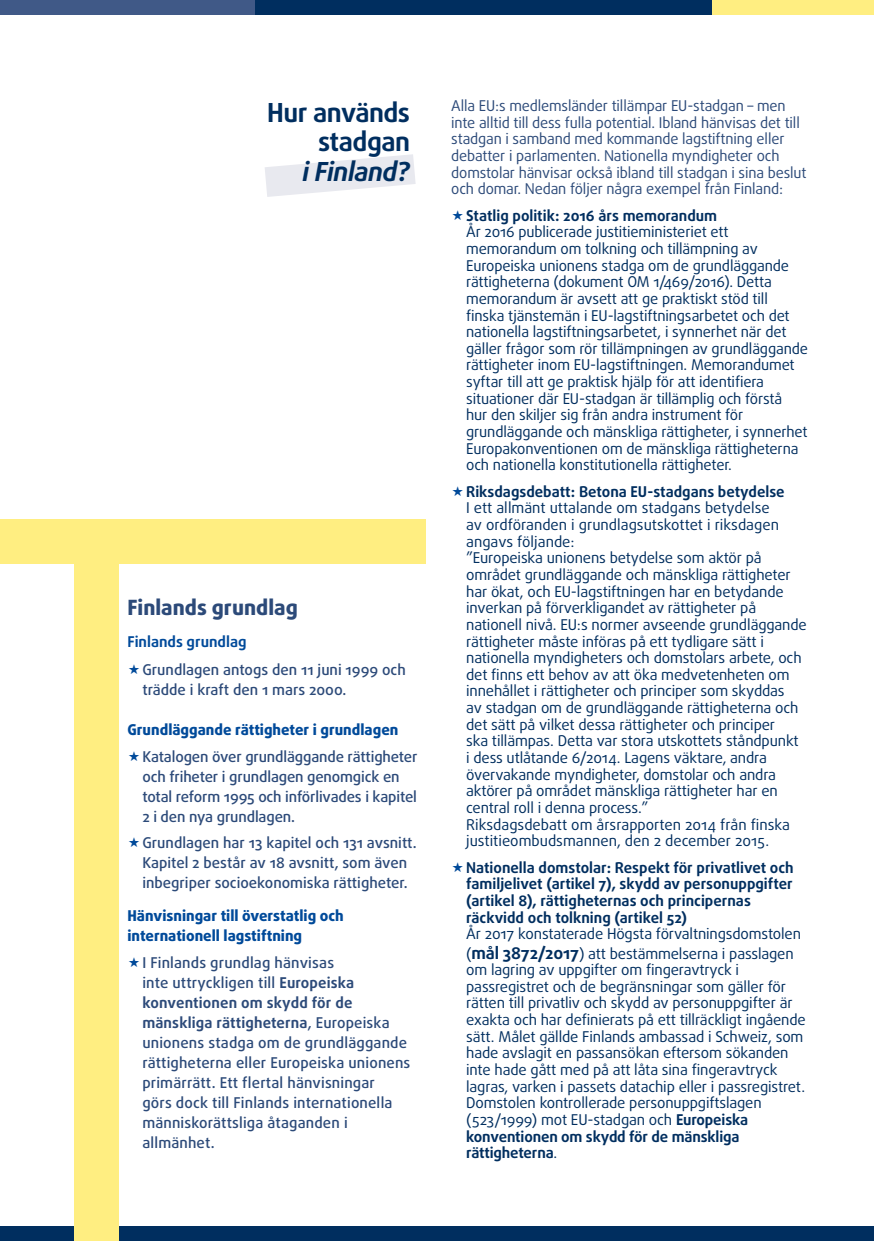
<style>
.page{position:relative;width:874px;height:1241px;background:#fff}
.page>*{position:absolute;margin:0;border:0;box-sizing:border-box;transform-origin:0 0}
.TITLE_Chapter{font:700 26.25px "Daxline Pro";letter-spacing:-.02em;color:#002e5f}
.TITLE_Chapter-2{font:italic 700 26.25px "Daxline Pro";letter-spacing:-.02em;color:#002e5f}
.TITLE-BOX{font:800 21px "Daxline Pro";color:#2c4a79}
.t1{font:14.88px/16.6px "Daxline Pro";letter-spacing:-.01em;color:#002e5f}
.t2{font:500 14.88px/19.9px "Daxline Pro";color:#2c4a79}
.BodyText{font:14.88px/16.6px "Daxline Pro";letter-spacing:-.01em;color:#2c4a79}
.t3{font:700 14.88px/16.6px "Daxline Pro";color:#002e5f}
.BodyText-2{font:800 14.88px/19.9px "Daxline Pro";color:#004a9a}
.BodyText-3{font:700 14.88px "Daxline Pro";color:#004a9a}
.s1{font-weight:700}
.s2{font-weight:400}
.s3{font-weight:700;font-size:16.62px}
</style>
<div class="page">
<div style="left:228px;top:0;width:645px;height:15px;background:#002e5f"></div>
<div style="left:0;top:0;width:254px;height:15px;background:#405987"></div>
<div style="left:712px;top:0;width:161px;height:15px;background:#ffee81"></div>
<div style="left:0;top:519px;width:425px;height:45px;background:#ffee81"></div>
<div style="left:0;top:1225px;width:873px;height:15px;background:#002e5f"></div>
<svg style="left:265px;top:154px;width:150px;height:43px"></svg>
<div style="left:74px;top:532px;width:45px;height:708px;background:#ffee81"></div>
<p class="TITLE_Chapter" style="left:267px;top:95px;width:144px">Hur används</p>
<p class="TITLE_Chapter" style="left:318px;top:124px;width:93px">stadgan</p>
<p class="TITLE_Chapter-2" style="left:302px;top:154px;width:109px">i Finland?</p>
<p class="TITLE-BOX" style="left:127px;top:593px;width:172px">Finlands grundlag</p>
<p class="BodyText-3" style="left:127px;top:631px;width:120px">Finlands grundlag</p>
<p class="t2" style="left:142px;top:659px;width:265px">Grundlagen antogs den 11 juni 1999 och trädde i kraft den 1 mars 2000.</p>
<p class="BodyText-2" style="left:127px;top:719px;width:272px">Grundläggande rättigheter i grundlagen</p>
<p class="t2" style="left:142px;top:746px;width:276px">Katalogen över grundläggande rättigheter och friheter i grundlagen genomgick en total reform 1995 och införlivades i kapitel 2 i den nya grundlagen.</p>
<p class="t2" style="left:142px;top:832px;width:276px">Grundlagen har 13 kapitel och 131 avsnitt.<br>Kapitel 2 består av 18 avsnitt, som även inbegriper socioekonomiska rättigheter.</p>
<p class="BodyText-2" style="left:127px;top:906px;width:218px">Hänvisningar till överstatlig och internationell lagstiftning</p>
<p class="t2" style="left:142px;top:952px;width:269px">I Finlands grundlag hänvisas<br>inte uttryckligen till <span class="s1">Europeiska konventionen om skydd för de mänskliga rättigheterna</span>, Europeiska unionens stadga om de grundläggande rättigheterna eller Europeiska unionens primärrätt. Ett flertal hänvisningar<br>görs dock till Finlands internationella människorättsliga åtaganden i allmänhet.</p>
<p class="BodyText" style="left:451px;top:97px;width:356px">Alla EU:s medlemsländer tillämpar EU-stadgan – men inte alltid till dess fulla potential. Ibland hänvisas det till stadgan i samband med kommande lagstiftning eller debatter i parlamenten. Nationella myndigheter och domstolar hänvisar också ibland till stadgan i sina beslut och domar. Nedan följer några exempel från Finland:</p>
<p class="t1" style="left:466px;top:207px;width:343px"><span class="s1">Statlig politik: 2016 års memorandum<br></span>År 2016 publicerade justitieministeriet ett memorandum om tolkning och tillämpning av Europeiska unionens stadga om de grundläggande rättigheterna (dokument OM 1/469/2016). Detta memorandum är avsett att ge praktiskt stöd till finska tjänstemän i EU-lagstiftningsarbetet och det nationella lagstiftningsarbetet, i synnerhet när det gäller frågor som rör tillämpningen av grundläggande rättigheter inom EU-lagstiftningen. Memorandumet syftar till att ge praktisk hjälp för att identifiera situationer där EU-stadgan är tillämplig och förstå<br>hur den skiljer sig från andra instrument för grundläggande och mänskliga rättigheter, i synnerhet Europakonventionen om de mänskliga rättigheterna och nationella konstitutionella rättigheter.</p>
<p class="t1" style="left:466px;top:483px;width:342px"><span class="s1">Riksdagsdebatt: Betona EU-stadgans betydelse<br></span>I ett allmänt uttalande om stadgans betydelse<br>av ordföranden i grundlagsutskottet i riksdagen angavs följande:<br>”Europeiska unionens betydelse som aktör på området grundläggande och mänskliga rättigheter har ökat, och EU-lagstiftningen har en betydande inverkan på förverkligandet av rättigheter på nationell nivå. EU:s normer avseende grundläggande rättigheter måste införas på ett tydligare sätt i nationella myndigheters och domstolars arbete, och det finns ett behov av att öka medvetenheten om innehållet i rättigheter och principer som skyddas<br>av stadgan om de grundläggande rättigheterna och det sätt på vilket dessa rättigheter och principer<br>ska tillämpas. Detta var stora utskottets ståndpunkt<br>i dess utlåtande 6/2014. Lagens väktare, andra övervakande myndigheter, domstolar och andra aktörer på området mänskliga rättigheter har en central roll i denna process.”<br>Riksdagsdebatt om årsrapporten 2014 från finska justitieombudsmannen, den 2 december 2015.</p>
<p class="t3" style="left:466px;top:859px;width:336px">Nationella domstolar: Respekt för privatlivet och familjelivet (artikel 7), skydd av personuppgifter (artikel 8), rättigheternas och principernas räckvidd och tolkning (artikel 52)<br><span class="s2">År 2017 konstaterade Högsta förvaltningsdomstolen</span></p>
<p class="t1" style="left:466px;top:944px;width:341px">(<span class="s3">mål 3872/2017</span>) att bestämmelserna i passlagen om lagring av uppgifter om fingeravtryck i passregistret och de begränsningar som gäller för rätten till privatliv och skydd av personuppgifter är exakta och har definierats på ett tillräckligt ingående sätt. Målet gällde Finlands ambassad i Schweiz, som hade avslagit en passansökan eftersom sökanden inte hade gått med på att låta sina fingeravtryck lagras, varken i passets datachip eller i passregistret.<br>Domstolen kontrollerade personuppgiftslagen (523/1999) mot EU-stadgan och <span class="s1">Europeiska konventionen om skydd för de mänskliga rättigheterna</span>.</p>
</div>
